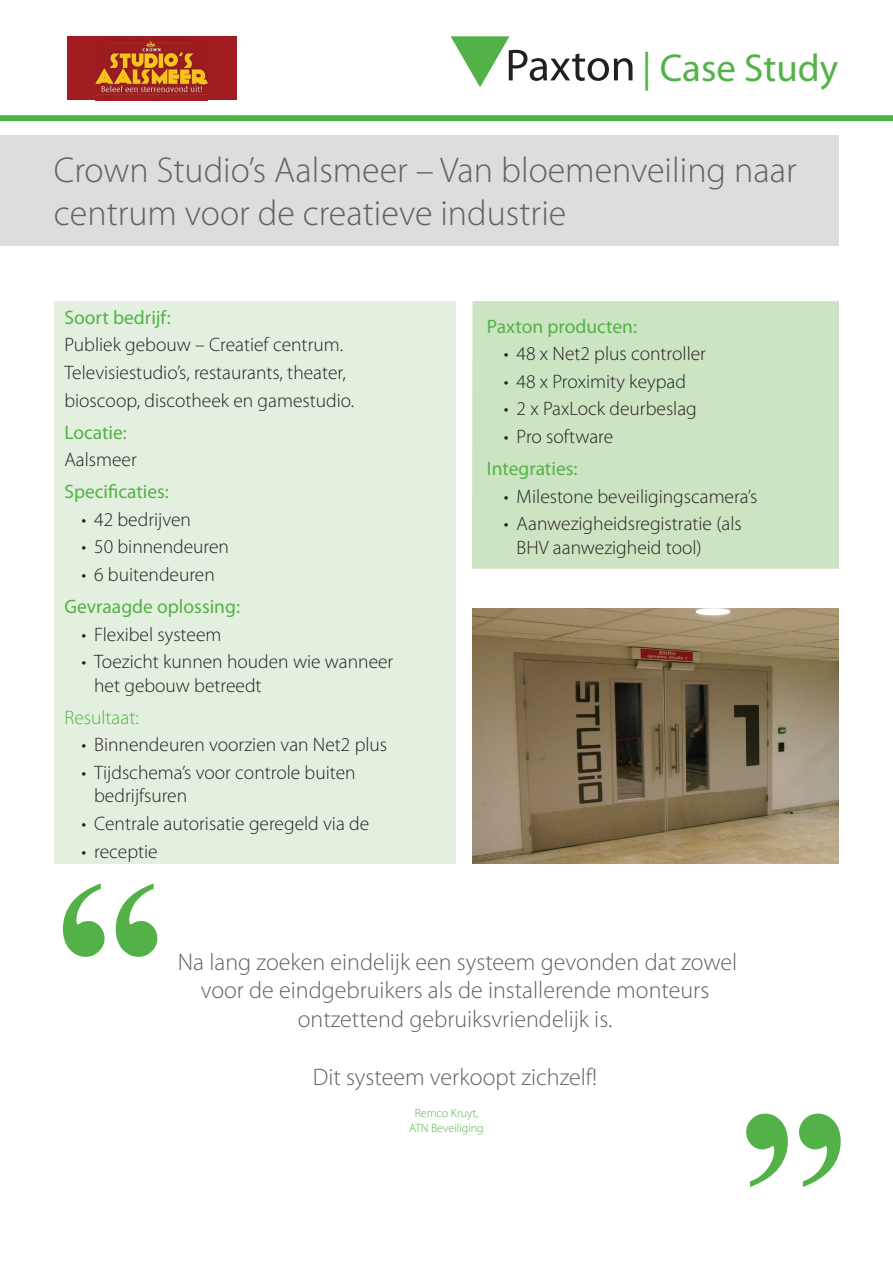
<style>
.page{position:relative;width:893px;height:1263px;background:#fff}
.page>*{position:absolute;margin:0;border:0;box-sizing:border-box;transform-origin:0 0}
.t1{font:700 225px "Times New Roman";color:#53b247}
.t2{font:39px "Myriad Pro";color:#53b247}
.t3{font:300 36px/43.2px "Myriad Pro";color:#616164}
.t4{font:300 24px/28.8px "Myriad Pro";color:#616164;text-align:center}
.t5{font:300 19.5px/23.4px "Myriad Pro";color:#231f20}
.t6{font:19.5px "Myriad Pro";color:#53b247}
.t7{font:300 19.5px "Myriad Pro";color:#53b247}
.t8{font:300 12px/14.4px "Myriad Pro";color:#53b247;text-align:center}
</style>
<div class="page">
<div style="left:0;top:115px;width:893px;height:6px;background:#53b247"></div>
<div style="left:54px;top:301px;width:401px;height:562px;background:#e4f0df"></div>
<div style="left:472px;top:301px;width:367px;height:268px;background:#cde4c3"></div>
<div style="left:0;top:135px;width:839px;height:111px;background:#dcdddf"></div>
<div style="left:67px;top:36px;width:170px;height:64px;background:#a11d20"></div>
<img style="left:96px;top:40px;width:112px;height:56px">
<img style="left:472px;top:608px;width:367px;height:255px">
<svg style="left:451px;top:36px;width:181px;height:51px"></svg>
<h2 class="t2" style="left:642px;top:44px;width:197px">| Case Study</h2>
<h3 class="t3" style="left:54px;top:148px;width:744px">Crown Studio’s Aalsmeer – Van bloemenveiling naar centrum voor de creatieve industrie</h3>
<p class="t6" style="left:64px;top:305px;width:108px">Soort bedrijf:</p>
<p class="t5" style="left:64px;top:331px;width:291px;line-height:27.6px">Publiek gebouw – Creatief centrum.<br>Televisiestudio’s, restaurants, theater, bioscoop, discotheek en gamestudio.</p>
<p class="t6" style="left:64px;top:420px;width:64px">Locatie:</p>
<p class="t5" style="left:64px;top:448px;width:74px">Aalsmeer</p>
<p class="t6" style="left:64px;top:479px;width:106px">Specificaties:</p>
<p class="t5" style="left:81px;top:507px;width:111px">• 42 bedrijven</p>
<p class="t5" style="left:81px;top:535px;width:149px">• 50 binnendeuren</p>
<p class="t5" style="left:81px;top:563px;width:135px">• 6 buitendeuren</p>
<p class="t6" style="left:64px;top:594px;width:177px">Gevraagde oplossing:</p>
<p class="t5" style="left:81px;top:622px;width:141px">• Flexibel systeem</p>
<p class="t5" style="left:94px;top:650px;width:301px;text-indent:-13px">• Toezicht kunnen houden wie wanneer het gebouw betreedt</p>
<p class="t7" style="left:64px;top:705px;width:76px">Resultaat:</p>
<p class="t5" style="left:81px;top:733px;width:307px">• Binnendeuren voorzien van Net2 plus</p>
<p class="t5" style="left:94px;top:760px;width:263px;text-indent:-13px">• Tijdschema’s voor controle buiten bedrijfsuren</p>
<p class="t5" style="left:81px;top:811px;width:289px">• Centrale autorisatie geregeld via de</p>
<p class="t5" style="left:81px;top:839px;width:78px">• receptie</p>
<p class="t6" style="left:487px;top:314px;width:152px">Paxton producten:</p>
<p class="t5" style="left:504px;top:342px;width:204px">• 48 x Net2 plus controller</p>
<p class="t5" style="left:504px;top:369px;width:184px">• 48 x Proximity keypad</p>
<p class="t5" style="left:504px;top:397px;width:195px">• 2 x PaxLock deurbeslag</p>
<p class="t5" style="left:504px;top:425px;width:111px">• Pro software</p>
<p class="t6" style="left:487px;top:456px;width:92px">Integraties:</p>
<p class="t5" style="left:504px;top:484px;width:255px">• Milestone beveiligingscamera’s</p>
<p class="t5" style="left:517px;top:512px;width:227px;text-indent:-13px">• Aanwezigheidsregistratie (als<br>BHV aanwezigheid tool)</p>
<h1 class="t1" style="left:54px;top:798px;width:114px">“</h1>
<p class="t4" style="left:178px;top:947px;width:561px">Na lang zoeken eindelijk een systeem gevonden dat zowel voor de eindgebruikers als de installerende monteurs ontzettend gebruiksvriendelijk is.</p>
<p class="t4" style="left:313px;top:1062px;width:286px">Dit systeem verkoopt zichzelf!</p>
<p class="t8" style="left:409px;top:1106px;width:76px">Remco Kruyt,<br>ATN Beveiliging</p>
<h1 class="t1" style="left:737px;top:1028px;width:114px">”</h1>
</div>
